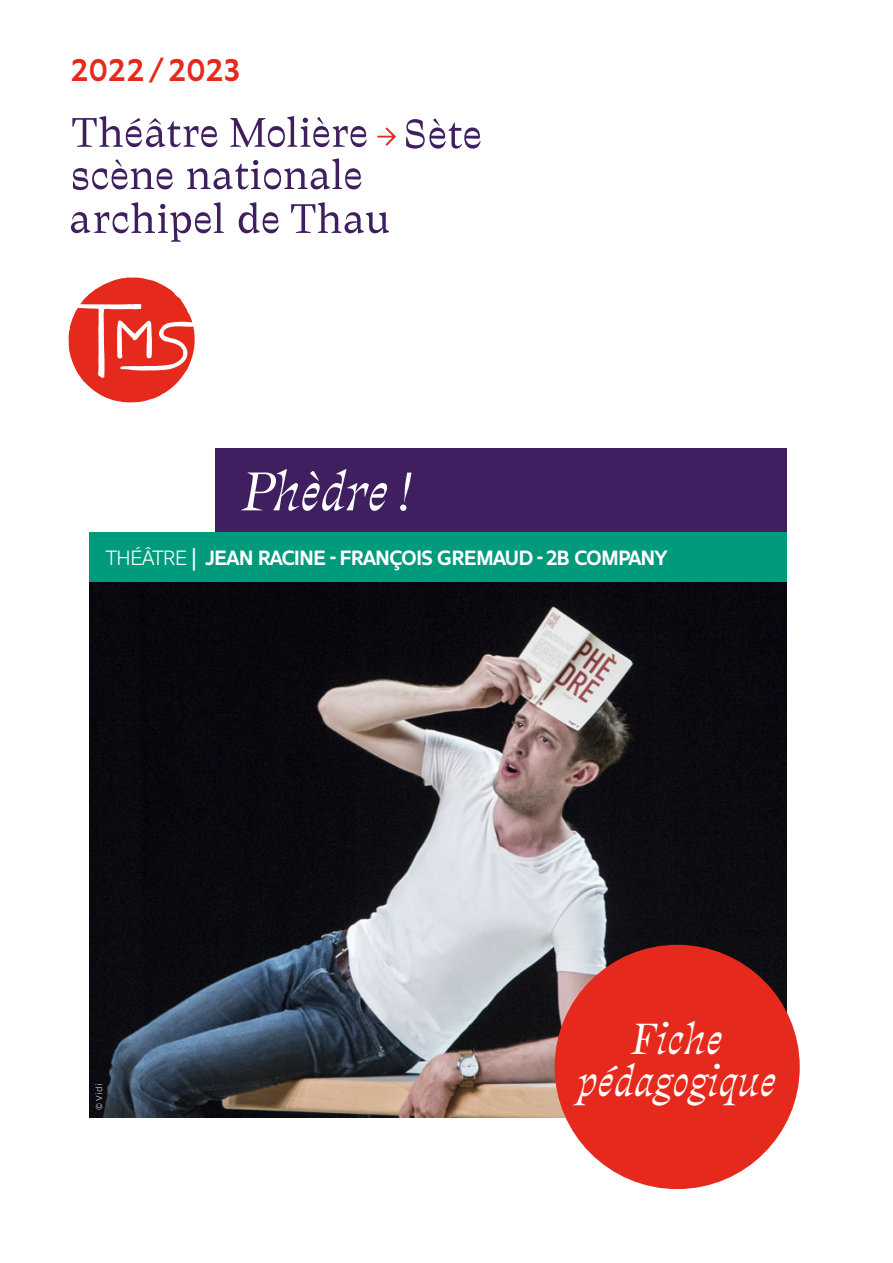
<style>
.page{position:relative;width:893px;height:1263px;background:#fff}
.page>*{position:absolute;margin:0;border:0;box-sizing:border-box;transform-origin:0 0}
.t1{font:52.5px "Traulha Seta Italica";letter-spacing:-.01em;color:#fff}
.t2{font:42px/42px "Traulha Seta Italica";color:#fff;text-align:center}
.t3{font:30.3px "Traulha Lineara";color:#e52a1d}
.t4{font:700 22.5px "Gemeli";letter-spacing:-.07em;color:#fff}
.t5{font:300 9px "Gemeli Micro";color:#fff}
.s1{font-weight:300}
.s2{font-weight:400}
</style>
<div class="page">
<img style="left:89px;top:581px;width:698px;height:536px">
<svg style="left:69px;top:277px;width:126px;height:125px"></svg>
<svg style="left:406px;top:119px;width:75px;height:30px"></svg>
<svg style="left:72px;top:116px;width:295px;height:31px"></svg>
<svg style="left:377px;top:127px;width:19px;height:19px"></svg>
<svg style="left:71px;top:202px;width:318px;height:40px"></svg>
<svg style="left:73px;top:158px;width:288px;height:32px"></svg>
<div style="left:555px;top:945px;width:245px;height:244px;background:#e52a1d;border-radius:50%"></div>
<div style="left:215px;top:449px;width:572px;height:89px;background:#401f60"></div>
<div style="left:89px;top:532px;width:698px;height:49px;background:#009a7d"></div>
<h3 class="t3" style="left:70px;top:53px;width:172px">2022 / 2023</h3>
<h1 class="t1" style="left:242px;top:461px;width:171px">Phèdre !</h1>
<p class="t4" style="left:106px;top:542px;width:564px"><span class="s1">THÉÂTRE</span> <span class="s2">|</span> JEAN RACINE - FRANÇOIS GREMAUD - 2B COMPANY</p>
<p class="t5" style="left:93px;top:1110px;width:28px;rotate:-90deg">© Vidi</p>
<h2 class="t2" style="left:578px;top:1018px;width:200px">Fiche pédagogique</h2>
</div>
